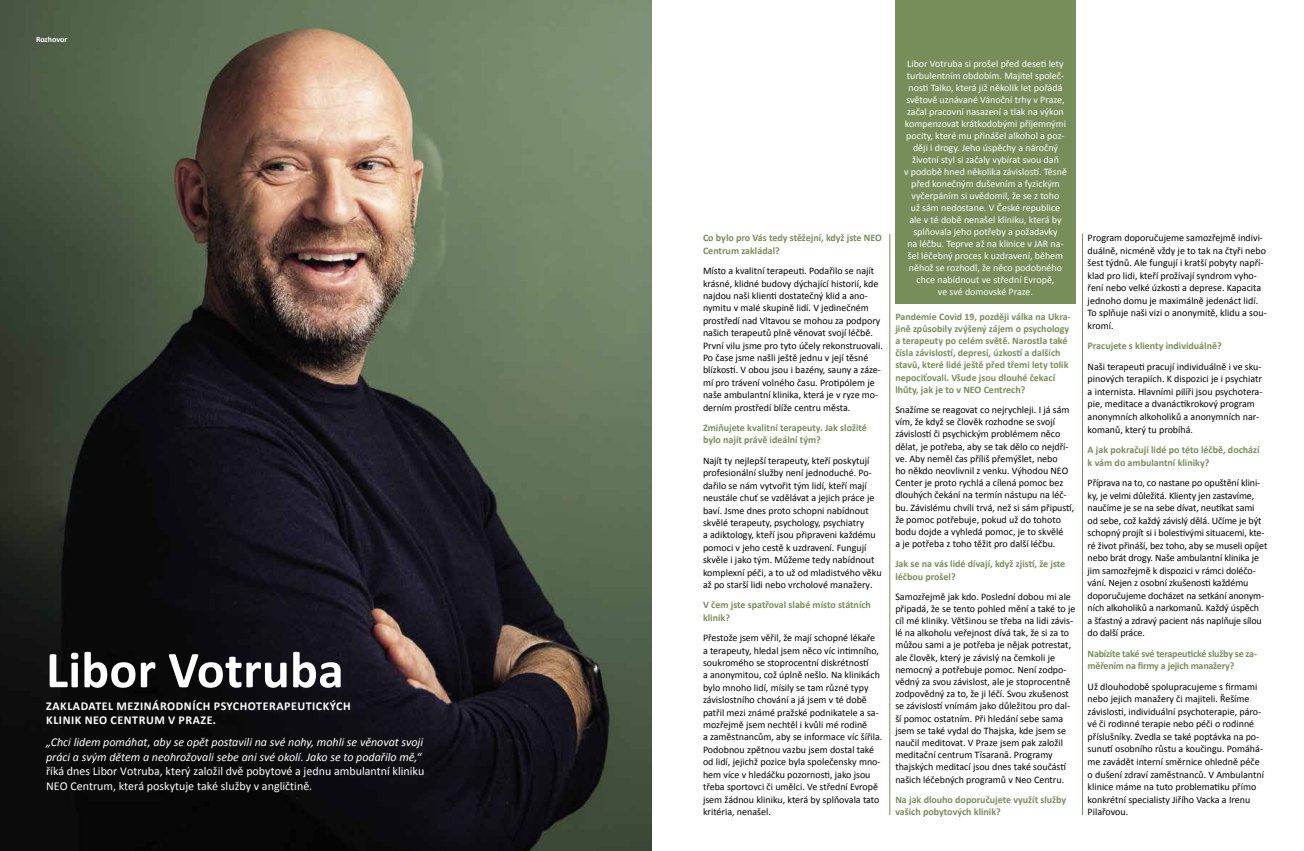
<style>
.page{position:relative;width:1304px;height:851px;background:#fff}
.page>*{position:absolute;margin:0;border:0;box-sizing:border-box;transform-origin:0 0}
.t1{font:700 52px "Calibri";letter-spacing:.005em;color:#fff}
.t2{font:italic 12px/14.4px "Calibri";color:#fff}
.t3{font:12px/14.4px "Calibri";color:#fff}
.t4{font:700 12px/14.4px "Calibri";letter-spacing:.045em;color:#fff}
.t5{font:10px/12.4px "Calibri";color:#000}
.t6{font:10px/12px "Calibri";color:#fff;text-align:center}
.t7{font:700 10px/12.2px "Calibri";color:#778e5a}
.t8{font:700 10px/12.5px "Calibri";letter-spacing:-.02em;color:#778e5a}
.t9{font:700 8px "Calibri";letter-spacing:-.005em;color:#fff}
</style>
<div class="page">
<img style="left:0;top:0;width:652px;height:850px">
<div style="left:895px;top:0;width:181px;height:304px;background:#778e5a"></div>
<hr style="left:890px;top:234px;width:1px;height:580px;background:#778e5a">
<hr style="left:1082px;top:234px;width:1px;height:580px;background:#778e5a">
<p class="t9" style="left:36px;top:34px;width:33px">Rozhovor</p>
<h1 class="t1" style="left:46px;top:637px;width:299px">Libor Votruba</h1>
<p class="t4" style="left:46px;top:697px;width:306px">ZAKLADATEL MEZINÁRODNÍCH PSYCHOTERAPEUTICKÝCH<br>KLINIK NEO CENTRUM V PRAZE.</p>
<p class="t2" style="left:46px;top:734px;width:379px">„Chci lidem pomáhat, aby se opět postavili na své nohy, mohli se věnovat svoji práci a svým dětem a neohrožovali sebe ani své okolí. Jako se to podařilo mě,“</p>
<p class="t3" style="left:46px;top:763px;width:380px">říká dnes Libor Votruba, který založil dvě pobytové a jednu ambulantní kliniku<br>NEO Centrum, která poskytuje také služby v angličtině.</p>
<p class="t7" style="left:703px;top:231px;width:180px">Co bylo pro Vás tedy stěžejní, když jste NEO<br>Centrum zakládal?</p>
<p class="t5" style="left:703px;top:264px;width:182px">Místo a kvalitní terapeuti. Podařilo se najít krásné, klidné budovy dýchající historií, kde najdou naši klienti dostatečný klid a ano&shy;nymitu v malé skupině lidí. V jedinečném prostředí nad Vltavou se mohou za podpory našich terapeutů plně věnovat svojí léčbě.<br>První vilu jsme pro tyto účely rekonstruovali.<br>Po čase jsme našli ještě jednu v její těsné blízkosti. V obou jsou i bazény, sauny a záze&shy;mí pro trávení volného času. Protipólem je naše ambulantní klinika, která je v ryze mo&shy;derním prostředí blíže centru města.</p>
<p class="t7" style="left:703px;top:421px;width:165px">Zmiňujete kvalitní terapeuty. Jak složité bylo najít právě ideální tým?</p>
<p class="t5" style="left:703px;top:454px;width:180px">Najít ty nejlepší terapeuty, kteří poskytují profesionální služby není jednoduché. Po&shy;dařilo se nám vytvořit tým lidí, kteří mají neustále chuť se vzdělávat a jejich práce je baví. Jsme dnes proto schopni nabídnout skvělé terapeuty, psychology, psychiatry<br>a adiktology, kteří jsou připraveni každému pomoci v jeho cestě k uzdravení. Fungují skvěle i jako tým. Můžeme tedy nabídnout komplexní péči, a to už od mladistvého věku až po starší lidi nebo vrcholové manažery.</p>
<p class="t7" style="left:703px;top:598px;width:169px">V čem jste spatřoval slabé místo státních klinik?</p>
<p class="t5" style="left:703px;top:631px;width:181px">Přestože jsem věřil, že mají schopné lékaře a terapeuty, hledal jsem něco víc intimního, soukromého se stoprocentní diskrétností<br>a anonymitou, což úplně nešlo. Na klinikách bylo mnoho lidí, mísily se tam různé typy závislostního chování a já jsem v té době patřil mezi známé pražské podnikatele a sa&shy;mozřejmě jsem nechtěl i kvůli mé rodině<br>a zaměstnancům, aby se informace víc šířila.<br>Podobnou zpětnou vazbu jsem dostal také od lidí, jejichž pozice byla společensky mno&shy;hem více v hledáčku pozornosti, jako jsou třeba sportovci či umělci. Ve střední Evropě jsem žádnou kliniku, která by splňovala tato kritéria, nenašel.</p>
<p class="t6" style="left:904px;top:57px;width:165px">Libor Votruba si prošel před deseti lety turbulentním obdobím. Majitel společ&shy;nosti Taiko, která již několik let pořádá světově uznávané Vánoční trhy v Praze, začal pracovní nasazení a tlak na výkon kompenzovat krátkodobými příjemnými pocity, které mu přinášel alkohol a poz&shy;ději i drogy. Jeho úspěchy a náročný životní styl si začaly vybírat svou daň<br>v podobě hned několika závislostí. Těsně před konečným duševním a fyzickým vyčerpáním si uvědomil, že se z toho<br>už sám nedostane. V České republice ale v té době nenašel kliniku, která by splňovala jeho potřeby a požadavky<br>na léčbu. Teprve až na klinice v JAR na&shy;šel léčebný proces k uzdravení, během něhož se rozhodl, že něco podobného chce nabídnout ve střední Evropě,<br>ve své domovské Praze.</p>
<p class="t7" style="left:895px;top:310px;width:177px">Pandemie Covid 19, později válka na Ukra&shy;jině způsobily zvýšený zájem o psychology a terapeuty po celém světě. Narostla také čísla závislostí, depresí, úzkostí a dalších stavů, které lidé ještě před třemi lety tolik nepociťovali. Všude jsou dlouhé čekací lhůty, jak je to v NEO Centrech?</p>
<p class="t5" style="left:895px;top:403px;width:181px">Snažíme se reagovat co nejrychleji. I já sám vím, že když se člověk rozhodne se svojí závislostí či psychickým problémem něco dělat, je potřeba, aby se tak dělo co nejdří&shy;ve. Aby neměl čas příliš přemýšlet, nebo<br>ho někdo neovlivnil z venku. Výhodou NEO Center je proto rychlá a cílená pomoc bez dlouhých čekání na termín nástupu na léč&shy;bu. Závislému chvíli trvá, než si sám připustí, že pomoc potřebuje, pokud už do tohoto bodu dojde a vyhledá pomoc, je to skvělé<br>a je potřeba z toho těžit pro další léčbu.</p>
<p class="t7" style="left:895px;top:557px;width:171px">Jak se na vás lidé dívají, když zjistí, že jste léčbou prošel?</p>
<p class="t5" style="left:895px;top:589px;width:182px">Samozřejmě jak kdo. Poslední dobou mi ale připadá, že se tento pohled mění a také to je cíl mé kliniky. Většinou se třeba na lidi závis&shy;lé na alkoholu veřejnost dívá tak, že si za to můžou sami a je potřeba je nějak potrestat, ale člověk, který je závislý na čemkoli je nemocný a potřebuje pomoc. Není zodpo&shy;vědný za svou závislost, ale je stoprocentně zodpovědný za to, že ji léčí. Svou zkušenost se závislostí vnímám jako důležitou pro dal&shy;ší pomoc ostatním. Při hledání sebe sama jsem se také vydal do Thajska, kde jsem se naučil meditovat. V Praze jsem pak založil meditační centrum Tīsaranā. Programy thajských meditací jsou dnes také součástí našich léčebných programů v Neo Centru.</p>
<p class="t7" style="left:895px;top:792px;width:172px">Na jak dlouho doporučujete využít služby vašich pobytových klinik?</p>
<p class="t5" style="left:1088px;top:231px;width:181px">Program doporučujeme samozřejmě indivi&shy;duálně, nicméně vždy je to tak na čtyři nebo šest týdnů. Ale fungují i kratší pobyty napří&shy;klad pro lidi, kteří prožívají syndrom vyho&shy;ření nebo velké úzkosti a deprese. Kapacita jednoho domu je maximálně jedenáct lidí.<br>To splňuje naši vizi o anonymitě, klidu a sou&shy;kromí.</p>
<p class="t7" style="left:1088px;top:339px;width:136px">Pracujete s klienty individuálně?</p>
<p class="t5" style="left:1088px;top:360px;width:176px">Naši terapeuti pracují individuálně i ve sku&shy;pinových terapiích. K dispozici je i psychiatr a internista. Hlavními pilíři jsou psychotera&shy;pie, meditace a dvanáctikrokový program anonymních alkoholiků a anonymních nar&shy;komanů, který tu probíhá.</p>
<p class="t7" style="left:1088px;top:443px;width:173px;line-height:12.5px">A jak pokračují lidé po této léčbě, dochází k vám do ambulantní kliniky?</p>
<p class="t5" style="left:1088px;top:476px;width:181px">Příprava na to, co nastane po opuštění klini&shy;ky, je velmi důležitá. Klienty jen zastavíme, naučíme je se na sebe dívat, neutíkat sami od sebe, což každý závislý dělá. Učíme je být schopný projít si i bolestivými situacemi, kte&shy;ré život přináší, bez toho, aby se museli opíjet nebo brát drogy. Naše ambulantní klinika je jim samozřejmě k dispozici v rámci doléčo&shy;vání. Nejen z osobní zkušenosti každému doporučujeme docházet na setkání anonym&shy;ních alkoholiků a narkomanů. Každý úspěch<br>a šťastný a zdravý pacient nás naplňuje sílou do další práce.</p>
<p class="t8" style="left:1088px;top:646px;width:171px">Nabízíte také své terapeutické služby se za&shy;měřením na firmy a jejich manažery?</p>
<p class="t5" style="left:1088px;top:679px;width:178px">Už dlouhodobě spolupracujeme s firmami nebo jejich manažery či majiteli. Řešíme závislosti, individuální psychoterapie, páro&shy;vé či rodinné terapie nebo péči o rodinné příslušníky. Zvedla se také poptávka na po&shy;sunutí osobního růstu a koučingu. Pomáhá&shy;me zavádět interní směrnice ohledně péče o dušení zdraví zaměstnanců. V Ambulantní klinice máme na tuto problematiku přímo konkrétní specialisty Jiřího Vacka a Irenu Pilařovou.</p>
</div>
